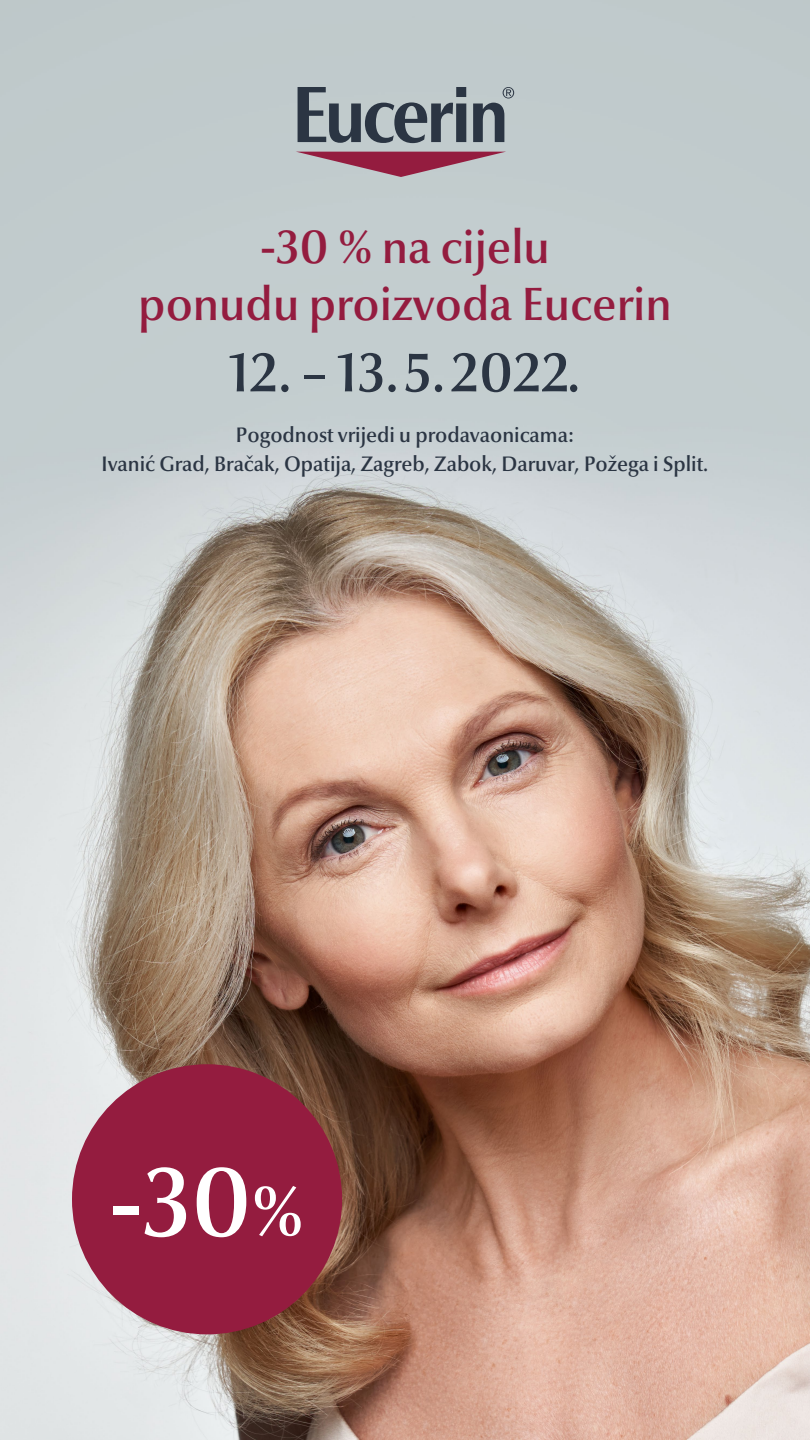
<style>
.page{position:relative;width:810px;height:1440px;background:#fff}
.page>*{position:absolute;margin:0;border:0;box-sizing:border-box;transform-origin:0 0}
.t1{font:600 98.1px "Eucerina Europe";color:#fff}
.t2{font:600 55.12px "Eucerina Europe";color:#2b3543}
.t3{font:600 47.25px/56.7px "Eucerina Europe";color:#941c3f;text-align:center}
.t4{font:600 21.3px/29.1px "Eucerina Europe";color:#2b3543;text-align:center}
.s1{font-size:20.7px}
.s2{font-size:71.32px}
</style>
<div class="page">
<img style="left:0;top:0;width:810px;height:1440px">
<div style="left:72px;top:1064px;width:270px;height:270px;background:#941c3f;border-radius:50%"></div>
<svg style="left:296px;top:152px;width:210px;height:25px;background:#aa7486"></svg>
<svg style="left:298px;top:87px;width:216px;height:56px;background:#879198"></svg>
<h3 class="t3" style="left:138px;top:219px;width:535px">-30 % na cijelu<br>ponudu proizvoda Eucerin</h3>
<h2 class="t2" style="left:230px;top:341px;width:352px">12. – 13.5.2022.</h2>
<p class="t4" style="left:102px;top:421px;width:608px">Pogodnost vrijedi u prodavaonicama:<br>Ivanić Grad, Bračak, Opatija, Zagreb, Zabok, Daruvar, Požega i Split<span class="s1">.</span></p>
<h1 class="t1" style="left:110px;top:1146px;width:196px">-30<span class="s2">%</span></h1>
</div>
